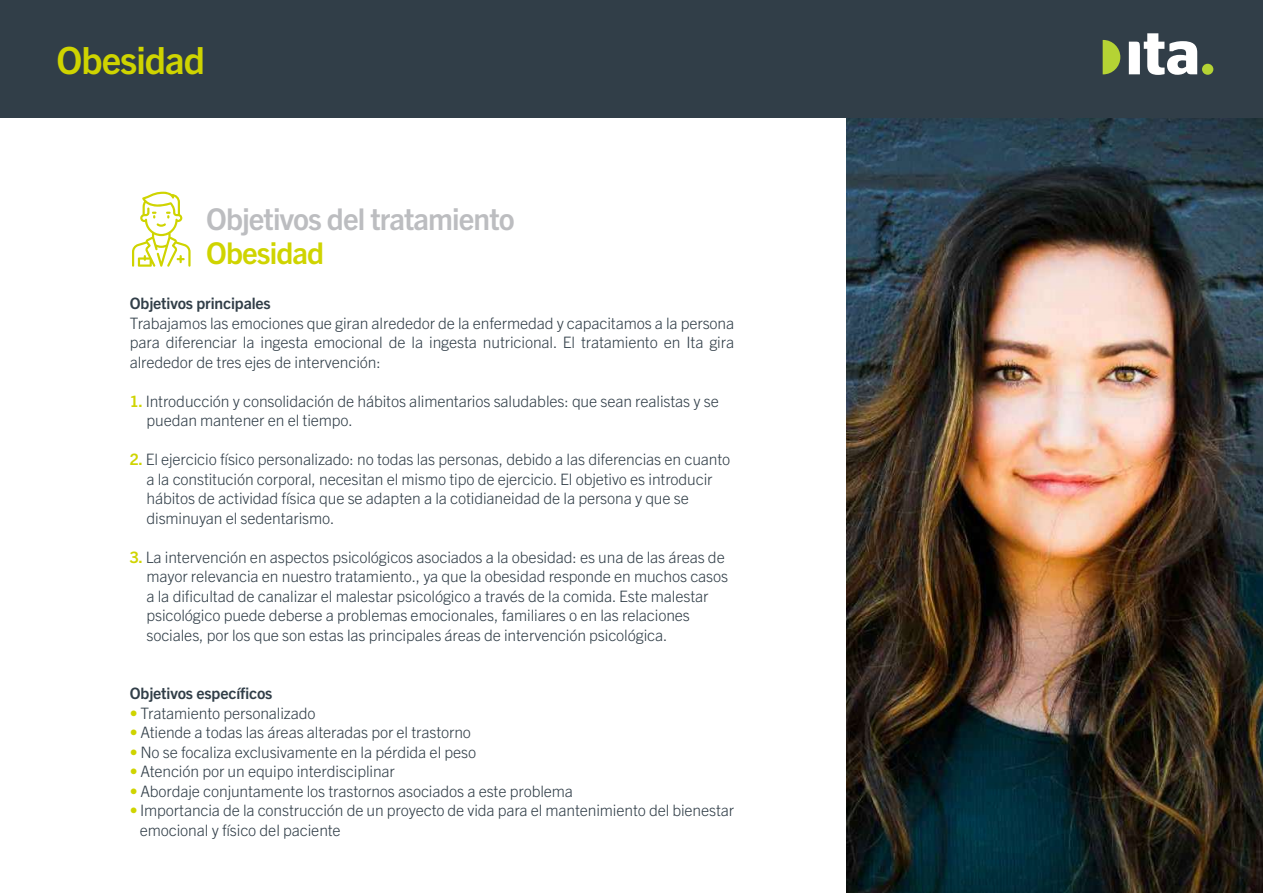
<style>
.page{position:relative;width:1263px;height:893px;background:#fff}
.page>*{position:absolute;margin:0;border:0;box-sizing:border-box;transform-origin:0 0}
.t1{font:700 37.5px "Trade Gothic Next LT Pro";letter-spacing:-.025em;color:#cfd400}
.t2{font:700 30px "Trade Gothic Next LT Pro";letter-spacing:-.03em;color:#bcbdc0}
.t3{font:700 30px "Trade Gothic Next LT Pro";letter-spacing:-.03em;color:#cfd400}
.t4{font:300 15.75px/19.5px "Trade Gothic Next LT Pro";letter-spacing:-.01em;color:#313e48}
.t5{font:700 15.75px "Trade Gothic Next LT Pro";letter-spacing:-.01em;color:#313e48}
.s1{font-weight:700;color:#cfd400}
</style>
<div class="page">
<img style="left:846px;top:117px;width:417px;height:776px">
<div style="left:0;top:0;width:1263px;height:117px;background:#313e48"></div>
<svg style="left:132px;top:192px;width:59px;height:75px"></svg>
<svg style="left:1129px;top:33px;width:68px;height:42px"></svg>
<div style="left:1202px;top:64px;width:11px;height:11px;background:#b5d334;border-radius:50%"></div>
<svg style="left:1103px;top:40px;width:17px;height:34px"></svg>
<h1 class="t1" style="left:56px;top:35px;width:150px">Obesidad</h1>
<h2 class="t2" style="left:206px;top:199px;width:310px">Objetivos del tratamiento</h2>
<h2 class="t3" style="left:206px;top:232px;width:120px">Obesidad</h2>
<p class="t5" style="left:130px;top:293px;width:143px">Objetivos principales</p>
<p class="t4" style="left:130px;top:312px;width:606px;text-align:justify">Trabajamos las emociones que giran alrededor de la enfermedad y capacitamos a la persona para diferenciar la ingesta emocional de la ingesta nutricional. El tratamiento en Ita gira alrededor de tres ejes de intervención:</p>
<p class="t4" style="left:146px;top:390px;width:574px;text-indent:-17px"><span class="s1">1.</span> Introducción y consolidación de hábitos alimentarios saludables: que sean realistas y se puedan mantener en el tiempo.</p>
<p class="t4" style="left:146px;top:449px;width:585px;text-indent:-17px"><span class="s1">2.</span> El ejercicio físico personalizado: no todas las personas, debido a las diferencias en cuanto a la constitución corporal, necesitan el mismo tipo de ejercicio. El objetivo es introducir hábitos de actividad física que se adapten a la cotidianeidad de la persona y que se disminuyan el sedentarismo.</p>
<p class="t4" style="left:146px;top:546px;width:583px;text-indent:-17px"><span class="s1">3.</span> La intervención en aspectos psicológicos asociados a la obesidad: es una de las áreas de mayor relevancia en nuestro tratamiento., ya que la obesidad responde en muchos casos a la dificultad de canalizar el malestar psicológico a través de la comida. Este malestar psicológico puede deberse a problemas emocionales, familiares o en las relaciones sociales, por los que son estas las principales áreas de intervención psicológica.</p>
<p class="t5" style="left:130px;top:683px;width:144px">Objetivos específicos</p>
<p class="t4" style="left:130px;top:702px;width:187px"><span class="s1">•</span> Tratamiento personalizado</p>
<p class="t4" style="left:130px;top:722px;width:343px"><span class="s1">•</span> Atiende a todas las áreas alteradas por el trastorno</p>
<p class="t4" style="left:130px;top:741px;width:348px"><span class="s1">•</span> No se focaliza exclusivamente en la pérdida el peso</p>
<p class="t4" style="left:130px;top:761px;width:267px"><span class="s1">•</span> Atención por un equipo interdisciplinar</p>
<p class="t4" style="left:130px;top:780px;width:445px"><span class="s1">•</span> Abordaje conjuntamente los trastornos asociados a este problema</p>
<p class="t4" style="left:140px;top:800px;width:596px;text-indent:-10px"><span class="s1">•</span> Importancia de la construcción de un proyecto de vida para el mantenimiento del bienestar emocional y físico del paciente</p>
</div>
